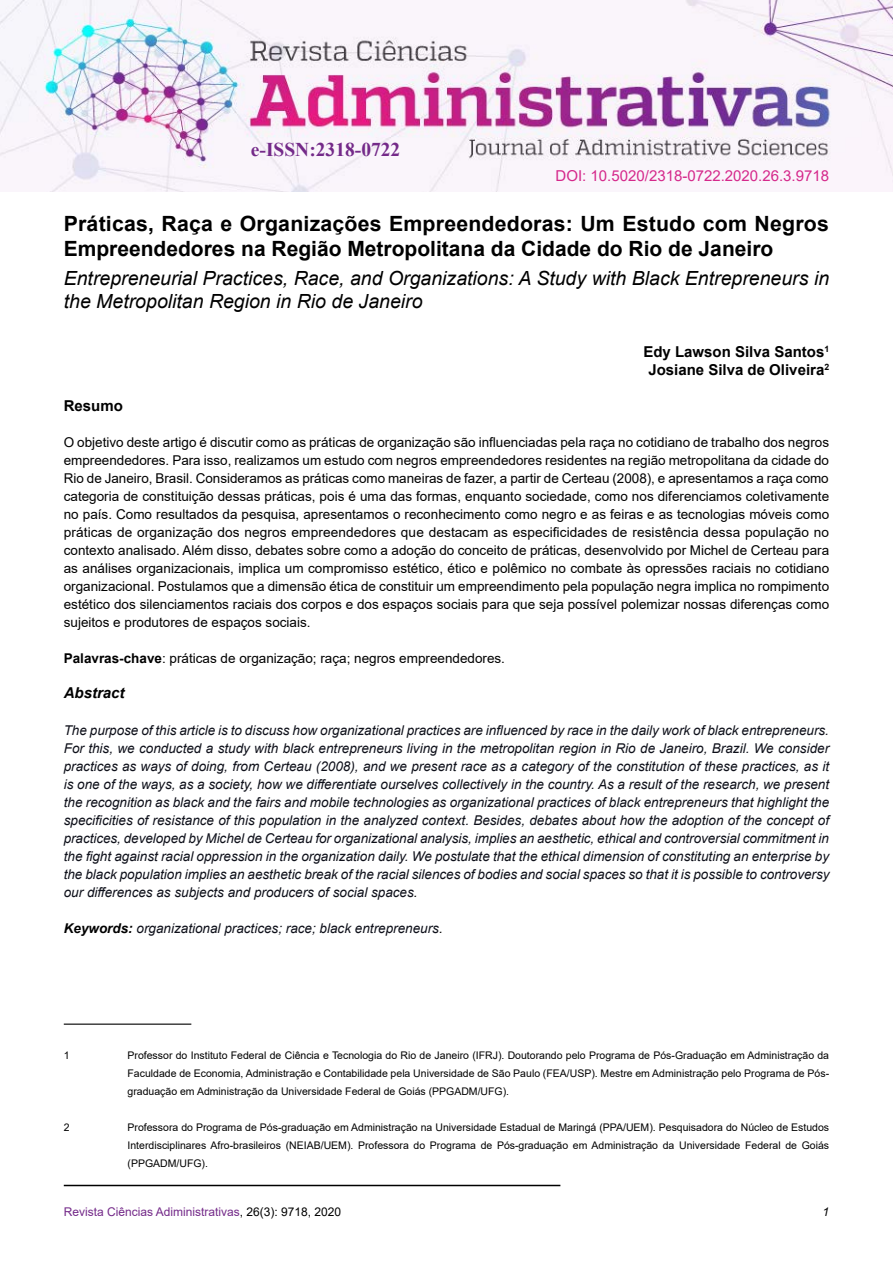
<style>
.page{position:relative;width:893px;height:1263px;background:#fff}
.page>*{position:absolute;margin:0;border:0;box-sizing:border-box;transform-origin:0 0}
.t1{font:700 21px/25.2px "Arial";letter-spacing:.005em;color:#000}
.t2{font:italic 19.5px/23.4px "Arial";color:#000}
.t3{font:700 19.5px "Times New Roman";color:#742a89}
.t4{font:700 15px/18px "Arial";color:#000;text-align:center}
.t5{font:15px "Arial";color:#d5288b}
.t6{font:italic 700 15px "Arial";color:#000}
.t7{font:13.5px/18px "Arial";color:#000;text-align:justify}
.t8{font:italic 13.5px/18px "Arial";color:#0e101a;text-align:justify}
.t9{font:12px "Arial";color:#742a89}
.t10{font:italic 12px "Arial";color:#000}
.t11{font:10.5px/18px "Arial";color:#000;text-align:justify}
.s1{font-weight:700}
.s2{color:#000}
.s3{font-weight:700;color:#000}
</style>
<div class="page">
<hr style="left:64px;top:1185px;width:496px;height:1px;background:#000">
<img style="left:0;top:0;width:893px;height:191px">
<hr style="left:64px;top:1023px;width:127px;height:2px;background:#000">
<h2 class="t3" style="left:251px;top:135px;width:151px">e-ISSN:2318-0722</h2>
<p class="t5" style="left:556px;top:165px;width:275px">DOI: 10.5020/2318-0722.2020.26.3.9718</p>
<h1 class="t1" style="left:64px;top:211px;width:767px">Práticas, Raça e Organizações Empreendedoras: Um Estudo com Negros<br>Empreendedores na Região Metropolitana da Cidade do Rio de Janeiro</h1>
<h2 class="t2" style="left:64px;top:266px;width:767px">Entrepreneurial Practices, Race, and Organizations: A Study with Black Entrepreneurs in the Metropolitan Region in Rio de Janeiro</h2>
<p class="t4" style="left:643px;top:342px;width:187px">Edy Lawson Silva Santos<sup>1<br></sup>Josiane Silva de Oliveira<sup>2</sup></p>
<p class="t4" style="left:64px;top:396px;width:61px">Resumo</p>
<p class="t7" style="left:64px;top:433px;width:767px">O objetivo deste artigo é discutir como as práticas de organização são influenciadas pela raça no cotidiano de trabalho dos negros empreendedores. Para isso, realizamos um estudo com negros empreendedores residentes na região metropolitana da cidade do Rio de Janeiro, Brasil. Consideramos as práticas como maneiras de fazer, a partir de Certeau (2008), e apresentamos a raça como categoria de constituição dessas práticas, pois é uma das formas, enquanto sociedade, como nos diferenciamos coletivamente no país. Como resultados da pesquisa, apresentamos o reconhecimento como negro e as feiras e as tecnologias móveis como práticas de organização dos negros empreendedores que destacam as especificidades de resistência dessa população no contexto analisado. Além disso, debates sobre como a adoção do conceito de práticas, desenvolvido por Michel de Certeau para as análises organizacionais, implica um compromisso estético, ético e polêmico no combate às opressões raciais no cotidiano organizacional. Postulamos que a dimensão ética de constituir um empreendimento pela população negra implica no rompimento estético dos silenciamentos raciais dos corpos e dos espaços sociais para que seja possível polemizar nossas diferenças como sujeitos e produtores de espaços sociais.</p>
<p class="t7" style="left:64px;top:649px;width:443px"><span class="s1">Palavras-chave</span>: práticas de organização; raça; negros empreendedores.</p>
<p class="t6" style="left:64px;top:682px;width:62px">Abstract</p>
<p class="t8" style="left:64px;top:721px;width:767px">The purpose of this article is to discuss how organizational practices are influenced by race in the daily work of black entrepreneurs.<br>For this, we conducted a study with black entrepreneurs living in the metropolitan region in Rio de Janeiro, Brazil. We consider practices as ways of doing, from Certeau (2008), and we present race as a category of the constitution of these practices, as it is one of the ways, as a society, how we differentiate ourselves collectively in the country. As a result of the research, we present the recognition as black and the fairs and mobile technologies as organizational practices of black entrepreneurs that highlight the specificities of resistance of this population in the analyzed context. Besides, debates about how the adoption of the concept of practices, developed by Michel de Certeau for organizational analysis, implies an aesthetic, ethical and controversial commitment in the fight against racial oppression in the organization daily. We postulate that the ethical dimension of constituting an enterprise by the black population implies an aesthetic break of the racial silences of bodies and social spaces so that it is possible to controversy our differences as subjects and producers of social spaces<span class="s2">.</span></p>
<p class="t8" style="left:64px;top:919px;width:380px"><span class="s3">Keywords:</span> organizational practices; race; black entrepreneurs<span class="s2">.</span></p>
<p class="t11" style="left:64px;top:1046px;width:7px">1</p>
<p class="t11" style="left:128px;top:1046px;width:703px">Professor do Instituto Federal de Ciência e Tecnologia do Rio de Janeiro (IFRJ). Doutorando pelo Programa de Pós-Graduação em Administração da Faculdade de Economia, Administração e Contabilidade pela Universidade de São Paulo (FEA/USP). Mestre em Administração pelo Programa de Pós&shy;graduação em Administração da Universidade Federal de Goiás (PPGADM/UFG).</p>
<p class="t11" style="left:64px;top:1118px;width:7px">2</p>
<p class="t11" style="left:128px;top:1118px;width:703px">Professora do Programa de Pós-graduação em Administração na Universidade Estadual de Maringá (PPA/UEM). Pesquisadora do Núcleo de Estudos Interdisciplinares Afro-brasileiros (NEIAB/UEM). Professora do Programa de Pós-graduação em Administração da Universidade Federal de Goiás (PPGADM/UFG).</p>
<p class="t9" style="left:64px;top:1203px;width:279px">Revista Ciências Adiministrativas<span class="s2">, 26(3): 9718, 2020</span></p>
<p class="t10" style="left:822px;top:1203px;width:8px">1</p>
</div>
